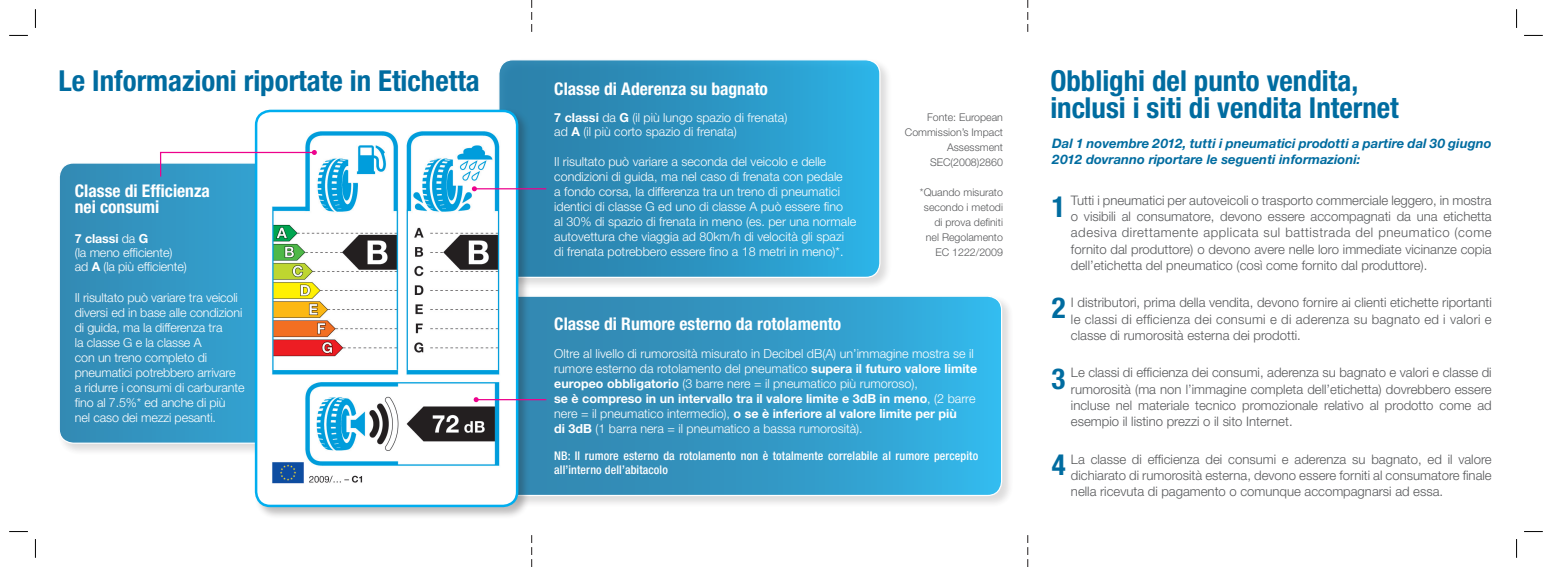
<style>
.page{position:relative;width:1552px;height:567px;background:#fff}
.page>*{position:absolute;margin:0;border:0;box-sizing:border-box;transform-origin:0 0}
.t1{font:700 condensed 29px/27.5px "Helvetica Neue";color:#006ca0}
.t2{font:700 condensed 17.5px/16.2px "Helvetica Neue";color:#fff}
.t3{font:300 13.12px/16.2px "Helvetica Neue";color:#57585a;text-align:justify}
.t4{font:italic 700 13.12px/16.2px "Helvetica Neue";color:#006ca0}
.t5{font:300 12.5px/15px "Helvetica Neue";color:#fff}
.t6{font:500 condensed 12px/13.8px "Helvetica Neue";letter-spacing:.01em;color:#fff}
.t7{font:300 10.62px/15px "Helvetica Neue";color:#57585a;text-align:right}
.s1{font-weight:700}
</style>
<div class="page">
<svg style="left:531px;top:0;width:1px;height:32px"></svg>
<svg style="left:531px;top:535px;width:1px;height:32px"></svg>
<svg style="left:1028px;top:0;width:1px;height:32px"></svg>
<svg style="left:1028px;top:535px;width:1px;height:32px"></svg>
<div style="left:497px;top:58px;width:396px;height:232px;background:#231f20;opacity:.2"></div>
<div style="left:499px;top:60px;width:381px;height:217px;background:linear-gradient(to right,#2d7ca4,#2cafe1);border-radius:14px"></div>
<div style="left:498px;top:59px;width:383px;height:219px;border:1px solid #fff;border-radius:14px"></div>
<div style="left:57px;top:161px;width:396px;height:295px;background:#231f20;opacity:.2"></div>
<svg style="left:59px;top:163px;width:381px;height:280px;background:#3496c1"></svg>
<div style="left:497px;top:294px;width:517px;height:214px;background:#231f20;opacity:.2"></div>
<div style="left:499px;top:296px;width:503px;height:199px;background:linear-gradient(to right,#337fa6,#33b5e7);border-radius:14px"></div>
<div style="left:498px;top:296px;width:504px;height:200px;border:1px solid #fff;border-radius:14px"></div>
<div style="left:253px;top:108px;width:277px;height:411px;background:#231f20;opacity:.3"></div>
<div style="left:256px;top:111px;width:261px;height:395px;background:#fff;border-radius:14px"></div>
<div style="left:255px;top:110px;width:263px;height:397px;border:2px solid #00aeef;border-radius:14px"></div>
<img style="left:272px;top:131px;width:232px;height:353px">
<svg style="left:159px;top:150px;width:158px;height:28px"></svg>
<hr style="left:476px;top:399px;width:70px;height:1px;background:#ed028c">
<svg style="left:474px;top:397px;width:5px;height:5px"></svg>
<hr style="left:474px;top:188px;width:72px;height:1px;background:#ed028c">
<svg style="left:472px;top:186px;width:5px;height:5px"></svg>
<svg style="left:9px;top:35px;width:19px;height:1px"></svg>
<svg style="left:1524px;top:35px;width:19px;height:1px"></svg>
<svg style="left:9px;top:531px;width:19px;height:1px"></svg>
<svg style="left:1524px;top:531px;width:19px;height:1px"></svg>
<svg style="left:35px;top:9px;width:1px;height:19px"></svg>
<svg style="left:35px;top:539px;width:1px;height:19px"></svg>
<svg style="left:1516px;top:9px;width:1px;height:19px"></svg>
<svg style="left:1516px;top:539px;width:1px;height:19px"></svg>
<h1 class="t1" style="left:59px;top:67px;width:423px">Le Informazioni riportate in Etichetta</h1>
<h1 class="t1" style="left:1050px;top:66px;width:350px">Obblighi del punto vendita, inclusi i siti di vendita Internet</h1>
<h2 class="t2" style="left:554px;top:81px;width:215px">Classe di Aderenza su bagnato</h2>
<p class="t5" style="left:554px;top:111px;width:235px;line-height:13.8px"><span class="s1">7 classi</span> da <span class="s1">G</span> (il più lungo spazio di frenata) ad <span class="s1">A</span> (il più corto spazio di frenata)</p>
<p class="t5" style="left:554px;top:154px;width:303px">Il risultato può variare a seconda del veicolo e delle condizioni di guida, ma nel caso di frenata con pedale<br>a fondo corsa, la differenza tra un treno di pneumatici identici di classe G ed uno di classe A può essere fino<br>al 30% di spazio di frenata in meno (es. per una normale autovettura che viaggia ad 80km/h di velocità gli spazi di frenata potrebbero essere fino a 18 metri in meno)*.</p>
<p class="t7" style="left:905px;top:110px;width:100px">Fonte: European<br>Commission’s Impact<br>Assessment<br>SEC(2008)2860</p>
<p class="t7" style="left:920px;top:185px;width:85px">*Quando misurato secondo i metodi di prova definiti nel Regolamento<br>EC 1222/2009</p>
<p class="t4" style="left:1052px;top:135px;width:441px">Dal 1 novembre 2012, tutti i pneumatici prodotti a partire dal 30 giugno<br>2012 dovranno riportare le seguenti informazioni:</p>
<p class="t3" style="left:1071px;top:192px;width:422px">Tutti i pneumatici per autoveicoli o trasporto commerciale leggero, in mostra o visibili al consumatore, devono essere accompagnati da una etichetta adesiva direttamente applicata sul battistrada del pneumatico (come fornito dal produttore) o devono avere nelle loro immediate vicinanze copia dell’etichetta del pneumatico (così come fornito dal produttore).</p>
<p class="t3" style="left:1071px;top:294px;width:422px">I distributori, prima della vendita, devono fornire ai clienti etichette riportanti le classi di efficienza dei consumi e di aderenza su bagnato ed i valori e classe di rumorosità esterna dei prodotti.</p>
<p class="t3" style="left:1071px;top:364px;width:422px">Le classi di efficienza dei consumi, aderenza su bagnato e valori e classe di rumorosità (ma non l’immagine completa dell’etichetta) dovrebbero essere incluse nel materiale tecnico promozionale relativo al prodotto come ad esempio il listino prezzi o il sito Internet.</p>
<p class="t3" style="left:1071px;top:451px;width:422px">La classe di efficienza dei consumi e aderenza su bagnato, ed il valore dichiarato di rumorosità esterna, devono essere forniti al consumatore finale nella ricevuta di pagamento o comunque accompagnarsi ad essa.</p>
<h2 class="t2" style="left:75px;top:182px;width:137px">Classe di Efficienza nei consumi</h2>
<p class="t5" style="left:75px;top:232px;width:113px;line-height:13.8px"><span class="s1">7 classi</span> da <span class="s1">G<br></span>(la meno efficiente) ad <span class="s1">A</span> (la più efficiente)</p>
<p class="t5" style="left:75px;top:290px;width:171px">Il risultato può variare tra veicoli diversi ed in base alle condizioni di guida, ma la differenza tra<br>la classe G e la classe A<br>con un treno completo di pneumatici potrebbero arrivare a ridurre i consumi di carburante fino al 7.5%* ed anche di più<br>nel caso dei mezzi pesanti.</p>
<h1 class="t1" style="left:1052px;top:192px;width:15px">1</h1>
<h1 class="t1" style="left:1052px;top:294px;width:15px">2</h1>
<h2 class="t2" style="left:554px;top:315px;width:289px">Classe di Rumore esterno da rotolamento</h2>
<p class="t5" style="left:554px;top:346px;width:424px">Oltre al livello di rumorosità misurato in Decibel dB(A) un’immagine mostra se il rumore esterno da rotolamento del pneumatico <span class="s1">supera il futuro valore limite europeo obbligatorio</span> (3 barre nere = il pneumatico più rumoroso),<br><span class="s1">se è compreso in un intervallo tra il valore limite e 3dB in meno</span>, (2 barre nere = il pneumatico intermedio), <span class="s1">o se è inferiore al valore limite per più<br>di 3dB</span> (1 barra nera = il pneumatico a bassa rumorosità).</p>
<p class="t6" style="left:554px;top:449px;width:425px">NB: Il rumore esterno da rotolamento non è totalmente correlabile al rumore percepito all’interno dell’abitacolo</p>
<h1 class="t1" style="left:1052px;top:364px;width:15px">3</h1>
<h1 class="t1" style="left:1052px;top:450px;width:15px">4</h1>
</div>
